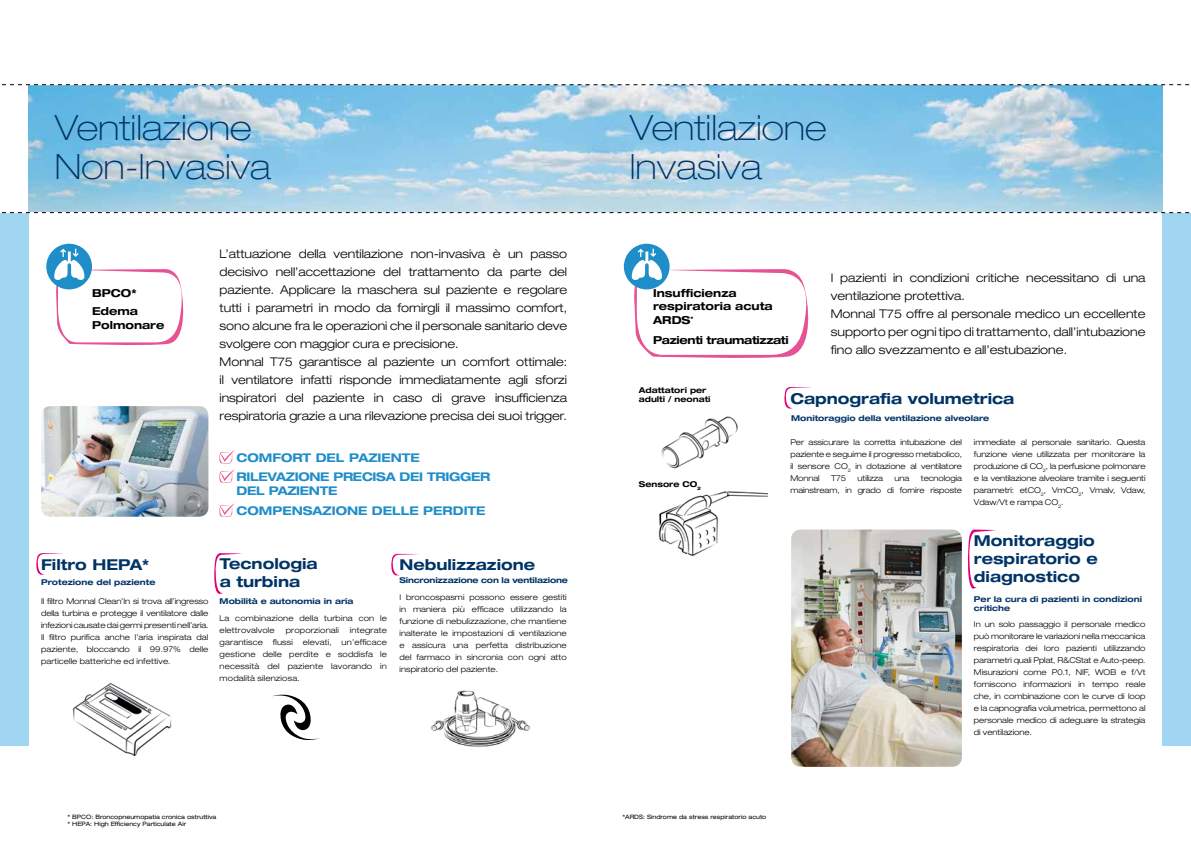
<style>
.page{position:relative;width:1191px;height:842px;background:#fff}
.page>*{position:absolute;margin:0;border:0;box-sizing:border-box;transform-origin:0 0}
.t1{font:100 expanded 34.9px/38.7px "Helvetica Neue LT Std";color:#036}
.t2{font:700 expanded 15px/18px "Helvetica Neue LT Std";color:#036}
.t3{font:300 expanded 12px/18px "Helvetica Neue LT Std";letter-spacing:-.005em;color:#000}
.t4{font:700 expanded 12px/19.7px "Helvetica Neue LT Std";letter-spacing:-.025em;color:#1f8dc8}
.t5{font:700 expanded 12px/19.7px "Helvetica Neue LT Std";color:#1f8dc8}
.t6{font:700 expanded 11px/17.7px "Helvetica Neue LT Std";color:#000}
.t7{font:700 expanded 11px/19.7px "Helvetica Neue LT Std";letter-spacing:-.03em;color:#000}
.t8{font:300 expanded 8px/12px "Helvetica Neue LT Std";letter-spacing:.01em;color:#000;text-align:justify}
.t9{font:700 expanded 8px/9.6px "Helvetica Neue LT Std";color:#036}
.t10{font:300 expanded 8px/12px "Helvetica Neue LT Std";letter-spacing:-.01em;color:#000;text-align:right}
.t11{font:700 expanded 8px/9.6px "Helvetica Neue LT Std";color:#000}
.t12{font:700 expanded 8px "Helvetica Neue LT Std";letter-spacing:-.02em;color:#036}
.t13{font:expanded 6px/7.2px "Helvetica Neue LT Std";color:#000}
</style>
<div class="page">
<img style="left:28px;top:85px;width:1134px;height:127px">
<img style="left:658px;top:491px;width:109px;height:66px">
<img style="left:661px;top:416px;width:77px;height:53px">
<div style="left:0;top:213px;width:28px;height:533px;background:#a0d6f1"></div>
<div style="left:1162px;top:213px;width:29px;height:533px;background:#a0d6f1"></div>
<img style="left:72px;top:683px;width:100px;height:73px">
<svg style="left:36px;top:553px;width:28px;height:22px"></svg>
<svg style="left:214px;top:553px;width:28px;height:41px"></svg>
<svg style="left:391px;top:554px;width:28px;height:21px"></svg>
<svg style="left:784px;top:387px;width:28px;height:22px"></svg>
<svg style="left:967px;top:529px;width:29px;height:60px"></svg>
<svg style="left:219px;top:450px;width:16px;height:33px"></svg>
<svg style="left:219px;top:503px;width:16px;height:14px"></svg>
<div style="left:46px;top:244px;width:46px;height:45px;background:#1f8dc8;border-radius:50%"></div>
<svg style="left:54px;top:249px;width:130px;height:96px"></svg>
<img style="left:430px;top:690px;width:101px;height:57px">
<div style="left:624px;top:244px;width:45px;height:45px;background:#1f8dc8;border-radius:50%"></div>
<svg style="left:631px;top:249px;width:178px;height:109px"></svg>
<img style="left:41px;top:406px;width:167px;height:111px">
<svg style="left:272px;top:694px;width:48px;height:46px"></svg>
<img style="left:791px;top:529px;width:171px;height:238px">
<svg style="left:1px;top:84px;width:1189px;height:1px"></svg>
<svg style="left:1px;top:212px;width:1189px;height:1px"></svg>
<h1 class="t1" style="left:55px;top:108px;width:218px">Ventilazione<br>Non-Invasiva</h1>
<h1 class="t1" style="left:630px;top:108px;width:198px">Ventilazione<br>Invasiva</h1>
<h3 class="t6" style="left:92px;top:284px;width:48px">BPCO*<br>Edema</h3>
<h3 class="t6" style="left:92px;top:316px;width:74px">Polmonare</h3>
<p class="t3" style="left:220px;top:245px;width:349px">L’attuazione della ventilazione non-invasiva è un passo decisivo nell’accettazione del trattamento da parte del paziente. Applicare la maschera sul paziente e regolare tutti i parametri in modo da fornirgli il massimo comfort, sono alcune fra le operazioni che il personale sanitario deve svolgere con maggior cura e precisione.<br>Monnal T75 garantisce al paziente un comfort ottimale: il ventilatore infatti risponde immediatamente agli sforzi inspiratori del paziente in caso di grave insufficienza respiratoria grazie a una rilevazione precisa dei suoi trigger.</p>
<h3 class="t4" style="left:236px;top:447px;width:255px">COMFORT DEL PAZIENTE<br>RILEVAZIONE PRECISA DEI TRIGGER</h3>
<h3 class="t5" style="left:236px;top:481px;width:251px">DEL PAZIENTE<br>COMPENSAZIONE DELLE PERDITE</h3>
<h2 class="t2" style="left:41px;top:555px;width:110px">Filtro HEPA*</h2>
<h2 class="t2" style="left:220px;top:554px;width:100px">Tecnologia</h2>
<h2 class="t2" style="left:399px;top:555px;width:137px">Nebulizzazione</h2>
<h2 class="t2" style="left:220px;top:572px;width:82px">a turbina</h2>
<p class="t8" style="left:220px;top:612px;width:169px">La combinazione della turbina con le elettrovalvole</p>
<p class="t9" style="left:41px;top:577px;width:116px">Protezione del paziente</p>
<p class="t12" style="left:399px;top:575px;width:170px">Sincronizzazione con la ventilazione</p>
<p class="t8" style="left:399px;top:591px;width:169px">I broncospasmi possono essere gestiti in maniera più efficace utilizzando la funzione di nebulizzazione, che mantiene inalterate le impostazioni di ventilazione e assicura una perfetta distribuzione del farmaco in sincronia con ogni atto inspiratorio del paziente.</p>
<p class="t8" style="left:41px;top:595px;width:169px">Il filtro Monnal Clean’In si trova all’ingresso della turbina e protegge il ventilatore dalle infezioni causate dai germi presenti nell’aria.<br>Il filtro purifica anche l’aria inspirata dal paziente, bloccando il 99.97% delle particelle batteriche ed infettive.</p>
<p class="t9" style="left:220px;top:596px;width:135px">Mobilità e autonomia in aria</p>
<p class="t8" style="left:220px;top:624px;width:169px;text-indent:130px">integrate garantisce flussi elevati, un’efficace gestione delle perdite e soddisfa le necessità del paziente lavorando in modalità silenziosa.</p>
<p class="t8" style="left:286px;top:624px;width:55px">proporzionali</p>
<h3 class="t6" style="left:653px;top:287px;width:121px;line-height:13px">Insufficienza respiratoria acuta</h3>
<h3 class="t7" style="left:653px;top:310px;width:137px">ARDS<sup>*<br></sup>Pazienti traumatizzati</h3>
<h3 class="t3" style="left:831px;top:268px;width:316px">I pazienti in condizioni critiche necessitano di una ventilazione protettiva.<br>Monnal T75 offre al personale medico un eccellente supporto per ogni tipo di trattamento, dall’intubazione fino allo svezzamento e all’estubazione.</h3>
<p class="t11" style="left:639px;top:385px;width:73px">Adattatori per adulti / neonati</p>
<p class="t11" style="left:639px;top:479px;width:64px">Sensore CO<sub>2</sub></p>
<h2 class="t2" style="left:790px;top:389px;width:225px">Capnografia volumetrica</h2>
<p class="t8" style="left:790px;top:436px;width:173px">Per assicurare la corretta intubazione del paziente e seguirne il progresso metabolico, il sensore CO<sub>2</sub> in dotazione al ventilatore Monnal</p>
<p class="t9" style="left:791px;top:413px;width:200px">Monitoraggio della ventilazione alveolare</p>
<p class="t8" style="left:974px;top:436px;width:173px">immediate al personale sanitario. Questa funzione viene utilizzata per monitorare la produzione di CO<sub>2</sub>, la perfusione polmonare e la ventilazione alveolare tramite i seguenti parametri: etCO<sub>2</sub>, VmCO<sub>2</sub>, Vmalv, Vdaw, Vdaw/Vt e rampa CO<sub>2</sub>.</p>
<p class="t10" style="left:790px;top:472px;width:173px">tecnologia<br>mainstream, in grado di fornire risposte</p>
<p class="t8" style="left:831px;top:472px;width:16px">T75</p>
<p class="t10" style="left:857px;top:472px;width:27px">utilizza</p>
<p class="t8" style="left:894px;top:472px;width:16px">una</p>
<h2 class="t2" style="left:974px;top:531px;width:125px">Monitoraggio respiratorio e diagnostico</h2>
<p class="t9" style="left:974px;top:594px;width:170px">Per la cura di pazienti in condizioni critiche</p>
<p class="t8" style="left:974px;top:618px;width:173px">In un solo passaggio il personale medico può monitorare le variazioni nella meccanica respiratoria dei loro pazienti utilizzando parametri quali Pplat, R&amp;CStat e Auto-peep.<br>Misurazioni come P0.1, NIF, WOB e f/Vt forniscono informazioni in tempo reale che, in combinazione con le curve di loop e la capnografia volumetrica, permettono al personale medico di adeguare la strategia di ventilazione.</p>
<p class="t13" style="left:67px;top:813px;width:150px">* BPCO: Broncopneumopatia cronica ostruttiva * HEPA: High Efficiency Particulate Air</p>
<p class="t13" style="left:622px;top:813px;width:145px">*ARDS: Sindrome da stress respiratorio acuto</p>
</div>
